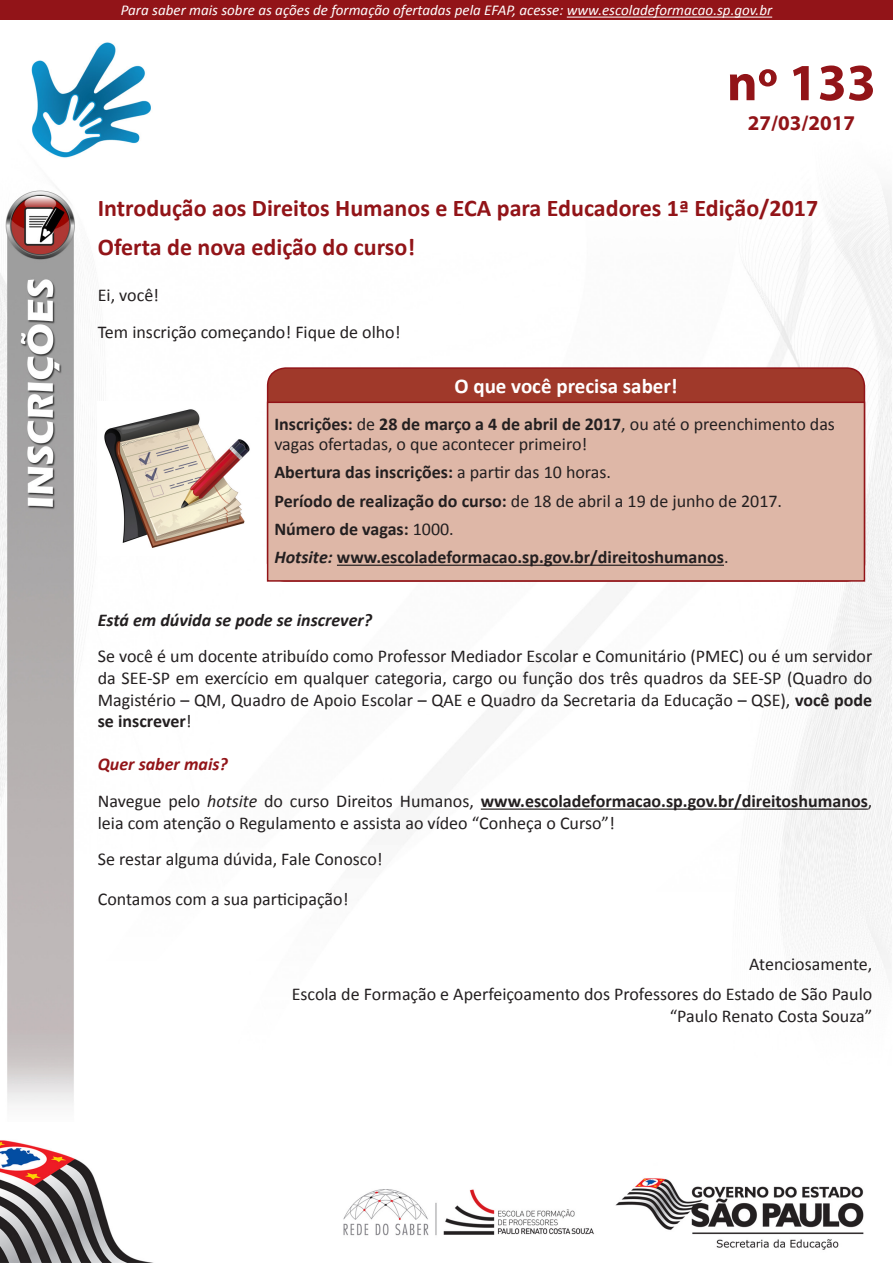
<style>
.page{position:relative;width:893px;height:1263px;background:#fff}
.page>*{position:absolute;margin:0;border:0;box-sizing:border-box;transform-origin:0 0}
.t1{font:700 52.5px "Myriad Pro";color:#921418}
.t2{font:700 24px "Calibri";color:#921418}
.t3{font:700 21px "Calibri";color:#fff}
.t4{font:700 21px "Myriad Pro";color:#921418}
.t5{font:18px/21.6px "Calibri";color:#231f20}
.t6{font:700 18px "Calibri";color:#231f20}
.t7{font:italic 700 18px "Calibri";color:#231f20}
.t8{font:italic 700 18px "Calibri";color:#921418}
.t9{font:italic 15px "Calibri";color:#fff}
.s1{font-weight:700}
.s2{font-weight:400}
.s3{font-style:italic}
</style>
<div class="page">
<img style="left:0;top:42px;width:892px;height:1063px">
<img style="left:0;top:1140px;width:864px;height:123px">
<div style="left:0;top:0;width:893px;height:20px;background:#921418"></div>
<hr style="left:567px;top:17px;width:205px;height:1px;background:#fff">
<hr style="left:481px;top:808px;width:387px;height:2px;background:#231f20">
<img style="left:98px;top:402px;width:157px;height:153px">
<div style="left:268px;top:368px;width:596px;height:213px;background:#a0392a;border-radius:18px"></div>
<div style="left:267px;top:402px;width:598px;height:180px;background:#deb7a7;border:2px solid #921418"></div>
<hr style="left:337px;top:565px;width:387px;height:1px;background:#231f20">
<p class="t9" style="left:121px;top:0;width:653px">Para saber mais sobre as ações de formação ofertadas pela EFAP, acesse: www.escoladeformacao.sp.gov.br</p>
<p class="t1" style="left:727px;top:48px;width:151px">nº 133</p>
<p class="t4" style="left:748px;top:110px;width:109px">27/03/2017</p>
<p class="t2" style="left:98px;top:193px;width:722px">Introdução aos Direitos Humanos e ECA para Educadores 1ª Edição/2017</p>
<p class="t2" style="left:98px;top:232px;width:319px">Oferta de nova edição do curso!</p>
<p class="t5" style="left:98px;top:284px;width:63px">Ei, você!</p>
<p class="t5" style="left:98px;top:321px;width:304px">Tem inscrição começando! Fique de olho!</p>
<p class="t3" style="left:454px;top:373px;width:225px">O que você precisa saber!</p>
<p class="t5" style="left:274px;top:414px;width:562px;line-height:19.8px"><span class="s1">Inscrições:</span> de <span class="s1">28 de março a 4 de abril de 2017</span>, ou até o preenchimento das vagas ofertadas, o que acontecer primeiro!</p>
<p class="t6" style="left:274px;top:461px;width:338px">Abertura das inscrições: <span class="s2">a partir das 10 horas.</span></p>
<p class="t5" style="left:274px;top:490px;width:509px"><span class="s1">Período de realização do curso:</span> de 18 de abril a 19 de junho de 2017.</p>
<p class="t6" style="left:274px;top:517px;width:181px">Número de vagas: <span class="s2">1000.</span></p>
<p class="t6" style="left:274px;top:546px;width:456px"><span class="s3">Hotsite:</span> www.escoladeformacao.sp.gov.br/direitoshumanos<span class="s2">.</span></p>
<p class="t7" style="left:98px;top:608px;width:276px">Está em dúvida se pode se inscrever?</p>
<p class="t5" style="left:98px;top:646px;width:776px;text-align:justify">Se você é um docente atribuído como Professor Mediador Escolar e Comunitário (PMEC) ou é um servidor da SEE-SP em exercício em qualquer categoria, cargo ou função dos três quadros da SEE-SP (Quadro do Magistério – QM, Quadro de Apoio Escolar – QAE e Quadro da Secretaria da Educação – QSE), <span class="s1">você pode se inscrever</span>!</p>
<p class="t8" style="left:98px;top:753px;width:132px">Quer saber mais?</p>
<p class="t5" style="left:98px;top:790px;width:776px">Navegue pelo <span class="s3">hotsite</span> do curso Direitos Humanos, <span class="s1">www.escoladeformacao.sp.gov.br/direitoshumanos</span>, leia com atenção o Regulamento e assista ao vídeo “Conheça o Curso”!</p>
<p class="t5" style="left:98px;top:848px;width:286px">Se restar alguma dúvida, Fale Conosco!</p>
<p class="t5" style="left:98px;top:888px;width:252px">Contamos com a sua participação!</p>
<p class="t5" style="left:749px;top:953px;width:125px">Atenciosamente,</p>
<p class="t5" style="left:292px;top:983px;width:582px">Escola de Formação e Aperfeiçoamento dos Professores do Estado de São Paulo</p>
<p class="t5" style="left:670px;top:1005px;width:204px">“Paulo Renato Costa Souza”</p>
</div>
